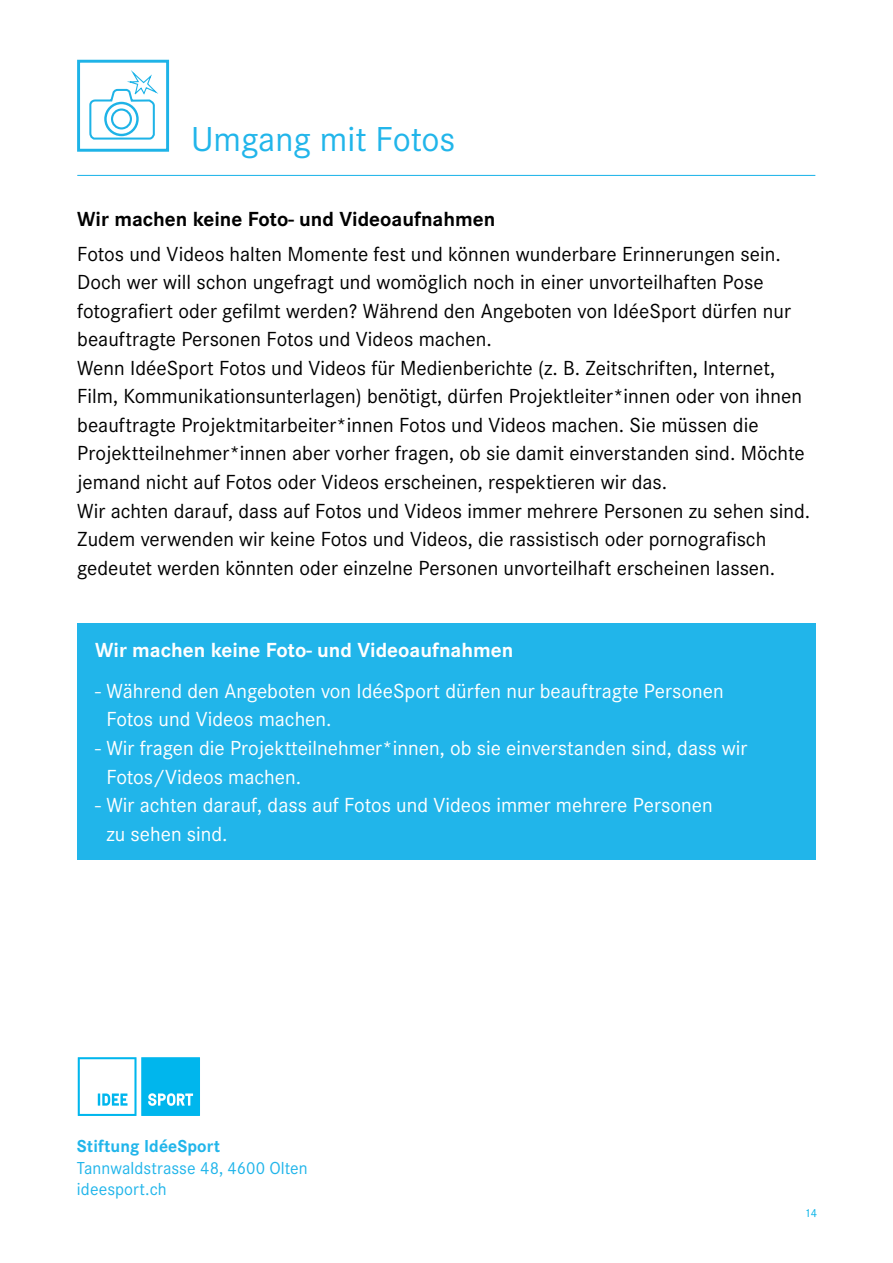
<style>
.page{position:relative;width:893px;height:1263px;background:#fff}
.page>*{position:absolute;margin:0;border:0;box-sizing:border-box;transform-origin:0 0}
.t1{font:36px "Corporate S";color:#21b5ea}
.t2{font:21.15px/28.5px "Corporate S";color:#000}
.t3{font:21.15px/28.5px "Corporate S";color:#fff}
.t4{font:700 21.15px "Corporate S";color:#000}
.t5{font:700 21.15px "Corporate S";color:#fff}
.t6{font:18px/21.6px "Corporate S";letter-spacing:.005em;color:#21b5ea}
.t7{font:700 18px "Corporate S";letter-spacing:.005em;color:#21b5ea}
.t8{font:12px "Corporate S";color:#00b2e7}
</style>
<div class="page">
<hr style="left:77px;top:175px;width:738px;height:1px;background:#21b5ea">
<svg style="left:89px;top:70px;width:69px;height:70px"></svg>
<div style="left:77px;top:60px;width:92px;height:92px;border:3px solid #1eb3e7"></div>
<div style="left:77px;top:623px;width:738px;height:237px;background:#21b5ea"></div>
<svg style="left:78px;top:1057px;width:122px;height:59px"></svg>
<h1 class="t1" style="left:191px;top:118px;width:266px">Umgang mit Fotos</h1>
<p class="t4" style="left:77px;top:207px;width:420px">Wir machen keine Foto- und Videoaufnahmen</p>
<p class="t2" style="left:77px;top:239px;width:734px">Fotos und Videos halten Momente fest und können wunderbare Erinnerungen sein.<br>Doch wer will schon ungefragt und womöglich noch in einer unvorteilhaften Pose fotografiert oder gefilmt werden? Während den Angeboten von IdéeSport dürfen nur beauftragte Personen Fotos und Videos machen.<br>Wenn IdéeSport Fotos und Videos für Medienberichte (z. B. Zeitschriften, Internet, Film, Kommunikationsunterlagen) benötigt, dürfen Projektleiter*innen oder von ihnen beauftragte Projektmitarbeiter*innen Fotos und Videos machen. Sie müssen die Projektteilnehmer*innen aber vorher fragen, ob sie damit einverstanden sind. Möchte jemand nicht auf Fotos oder Videos erscheinen, respektieren wir das.<br>Wir achten darauf, dass auf Fotos und Videos immer mehrere Personen zu sehen sind.<br>Zudem verwenden wir keine Fotos und Videos, die rassistisch oder pornografisch gedeutet werden könnten oder einzelne Personen unvorteilhaft erscheinen lassen.</p>
<p class="t5" style="left:95px;top:638px;width:420px">Wir machen keine Foto- und Videoaufnahmen</p>
<p class="t3" style="left:106px;top:677px;width:619px;text-indent:-11px">- Während den Angeboten von IdéeSport dürfen nur beauftragte Personen<br>Fotos und Videos machen.</p>
<p class="t3" style="left:106px;top:734px;width:643px;text-indent:-11px">- Wir fragen die Projektteilnehmer*innen, ob sie einverstanden sind, dass wir<br>Fotos/Videos machen.</p>
<p class="t3" style="left:106px;top:791px;width:608px;text-indent:-11px">- Wir achten darauf, dass auf Fotos und Videos immer mehrere Personen zu sehen sind.</p>
<p class="t7" style="left:77px;top:1136px;width:145px">Stiftung IdéeSport</p>
<p class="t6" style="left:77px;top:1157px;width:232px">Tannwaldstrasse 48, 4600 Olten ideesport.ch</p>
<p class="t8" style="left:804px;top:1206px;width:14px">14</p>
</div>
